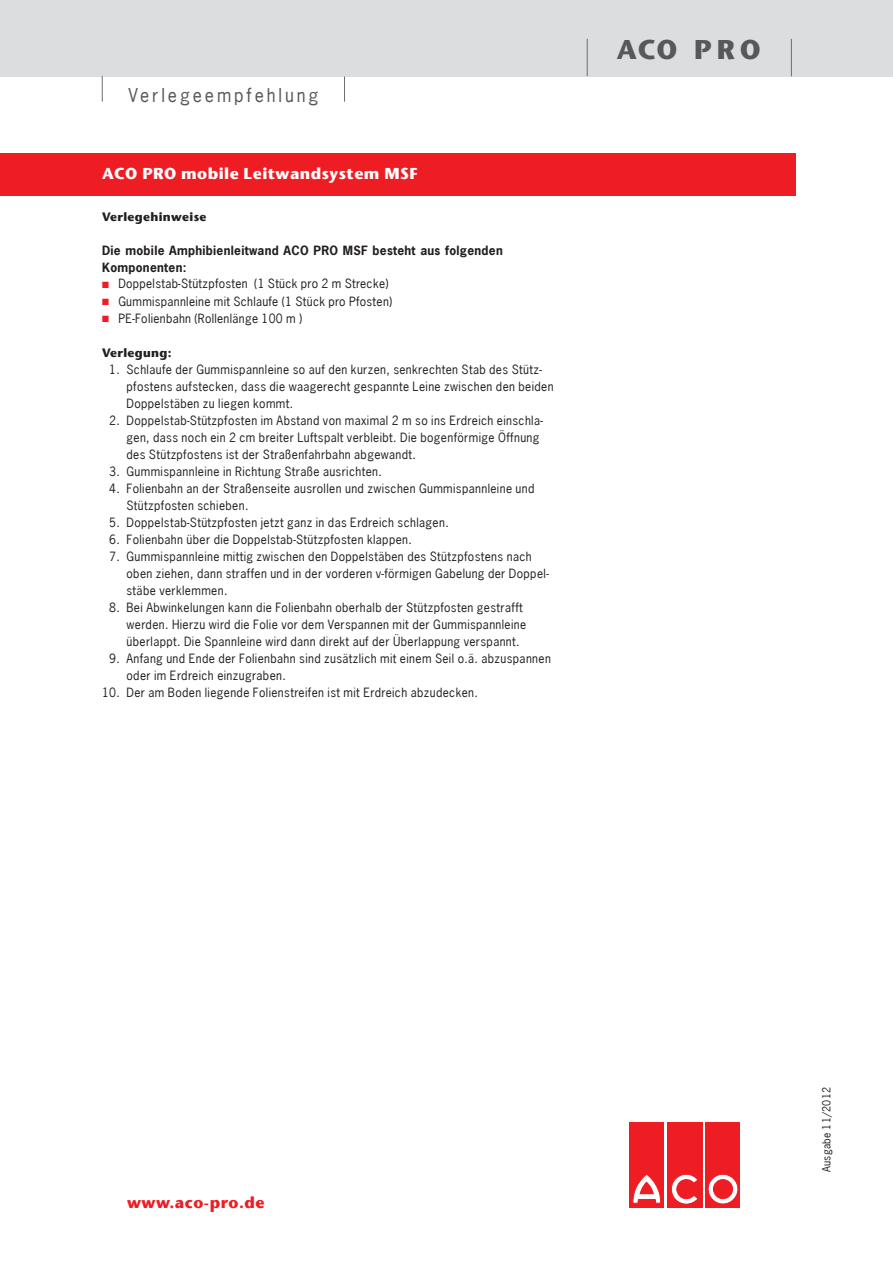
<style>
.page{position:relative;width:893px;height:1263px;background:#fff}
.page>*{position:absolute;margin:0;border:0;box-sizing:border-box;transform-origin:0 0}
.Rubrik{font:700 27px "Stone Sans";letter-spacing:.105em;color:#57585a}
.Rubrik-2{font:18px "News Gothic";letter-spacing:.16em;color:#57585a}
.Headline{font:700 15.75px "Stone Sans";letter-spacing:.03em;color:#fff}
.Headline-2{font:700 15.75px "Stone Sans";letter-spacing:.03em;color:#ee1d23}
.kleine_Head{font:12px/17px "News Gothic";letter-spacing:.03em;color:#231f20}
.Flie_text{font:12px "News Gothic";letter-spacing:.025em;color:#231f20}
.Flie_text_fett{font:700 12px "News Gothic";letter-spacing:.025em;color:#231f20}
.kleine_Head-2{font:700 12px "Stone Sans";letter-spacing:.03em;color:#231f20}
.Flie_text-2{font:700 12px "Stone Sans";letter-spacing:.03em;color:#231f20}
.Bildunterschrift{font:10.5px "News Gothic";letter-spacing:.025em;color:#231f20}
.s1{color:#ee1d23}
.s2{color:#fff}
</style>
<div class="page">
<div style="left:0;top:0;width:893px;height:77px;background:#dcdddf"></div>
<div style="left:0;top:153px;width:795px;height:43px;background:#ee1d23"></div>
<svg style="left:102px;top:76px;width:1px;height:26px"></svg>
<svg style="left:344px;top:77px;width:1px;height:25px"></svg>
<hr style="left:587px;top:39px;width:1px;height:37px;background:#6c6d70">
<hr style="left:791px;top:39px;width:1px;height:37px;background:#6c6d70">
<div style="left:629px;top:1122px;width:35px;height:85px;background:#ee1d23"></div>
<svg style="left:633px;top:1175px;width:28px;height:28px"></svg>
<div style="left:667px;top:1122px;width:35px;height:85px;background:#ee1d23"></div>
<svg style="left:671px;top:1174px;width:26px;height:30px"></svg>
<div style="left:705px;top:1122px;width:35px;height:85px;background:#ee1d23"></div>
<svg style="left:708px;top:1174px;width:30px;height:30px"></svg>
<div style="left:708px;top:1174px;width:30px;height:30px;border:1px solid #ee1d23;border-radius:50%"></div>
<div style="left:713px;top:1179px;width:19px;height:19px;background:#ee1d23;border-radius:50%"></div>
<div style="left:713px;top:1179px;width:20px;height:20px;border:1px solid #ee1d23;border-radius:50%"></div>
<p class="Rubrik-2" style="left:128px;top:84px;width:191px">Verlegeempfehlung</p>
<p class="Headline" style="left:102px;top:164px;width:317px">ACO PRO mobile Leitwandsystem MSF</p>
<p class="kleine_Head-2" style="left:102px;top:210px;width:106px">Verlegehinweise</p>
<p class="Flie_text_fett" style="left:102px;top:243px;width:402px">Die mobile Amphibienleitwand ACO PRO MSF besteht aus folgenden</p>
<p class="Flie_text_fett" style="left:102px;top:260px;width:86px">Komponenten:</p>
<p class="Flie_text" style="left:102px;top:275px;width:288px"><span class="s1">■</span> Doppelstab-Stützpfosten (1 Stück pro 2 m Strecke)</p>
<p class="Flie_text" style="left:102px;top:294px;width:292px"><span class="s1">■</span> Gummispannleine mit Schlaufe (1 Stück pro Pfosten)</p>
<p class="Flie_text" style="left:102px;top:311px;width:202px"><span class="s1">■</span> PE-Folienbahn (Rollenlänge 100 m )</p>
<p class="Flie_text-2" style="left:102px;top:346px;width:71px">Verlegung:</p>
<p class="kleine_Head" style="left:127px;top:361px;width:429px;text-indent:-24px"><span class="s2">0</span>1. Schlaufe der Gummispannleine so auf den kurzen, senkrechten Stab des Stütz&shy;pfostens aufstecken, dass die waagerecht gespannte Leine zwischen den beiden<br>Doppelstäben zu liegen kommt.</p>
<p class="kleine_Head" style="left:127px;top:412px;width:418px;text-indent:-24px"><span class="s2">0</span>2. Doppelstab-Stützpfosten im Abstand von maximal 2 m so ins Erdreich einschla&shy;gen, dass noch ein 2 cm breiter Luftspalt verbleibt. Die bogenförmige Öffnung des Stützpfostens ist der Straßenfahrbahn abgewandt.</p>
<p class="kleine_Head" style="left:102px;top:463px;width:281px"><span class="s2">0</span>3. Gummispannleine in Richtung Straße ausrichten.</p>
<p class="kleine_Head" style="left:127px;top:480px;width:409px;text-indent:-24px"><span class="s2">0</span>4. Folienbahn an der Straßenseite ausrollen und zwischen Gummispannleine und<br>Stützpfosten schieben.</p>
<p class="kleine_Head" style="left:102px;top:514px;width:348px"><span class="s2">0</span>5. Doppelstab-Stützpfosten jetzt ganz in das Erdreich schlagen.</p>
<p class="kleine_Head" style="left:102px;top:531px;width:311px"><span class="s2">0</span>6. Folienbahn über die Doppelstab-Stützpfosten klappen.</p>
<p class="kleine_Head" style="left:127px;top:548px;width:424px;text-indent:-24px"><span class="s2">0</span>7. Gummispannleine mittig zwischen den Doppelstäben des Stützpfostens nach oben ziehen, dann straffen und in der vorderen v-förmigen Gabelung der Doppel&shy;stäbe verklemmen.</p>
<p class="kleine_Head" style="left:127px;top:599px;width:401px;text-indent:-24px"><span class="s2">0</span>8. Bei Abwinkelungen kann die Folienbahn oberhalb der Stützpfosten gestrafft werden. Hierzu wird die Folie vor dem Verspannen mit der Gummispannleine überlappt. Die Spannleine wird dann direkt auf der Überlappung verspannt.</p>
<p class="kleine_Head" style="left:127px;top:650px;width:426px;text-indent:-24px"><span class="s2">0</span>9. Anfang und Ende der Folienbahn sind zusätzlich mit einem Seil o.ä. abzuspannen oder im Erdreich einzugraben.</p>
<p class="kleine_Head" style="left:102px;top:684px;width:377px">10. Der am Boden liegende Folienstreifen ist mit Erdreich abzudecken.</p>
<p class="Rubrik" style="left:617px;top:33px;width:145px">ACO PRO</p>
<p class="Headline-2" style="left:127px;top:1193px;width:139px">www.aco-pro.de</p>
<p class="Bildunterschrift" style="left:820px;top:1172px;width:87px;rotate:-90deg">Ausgabe 11/2012</p>
</div>
